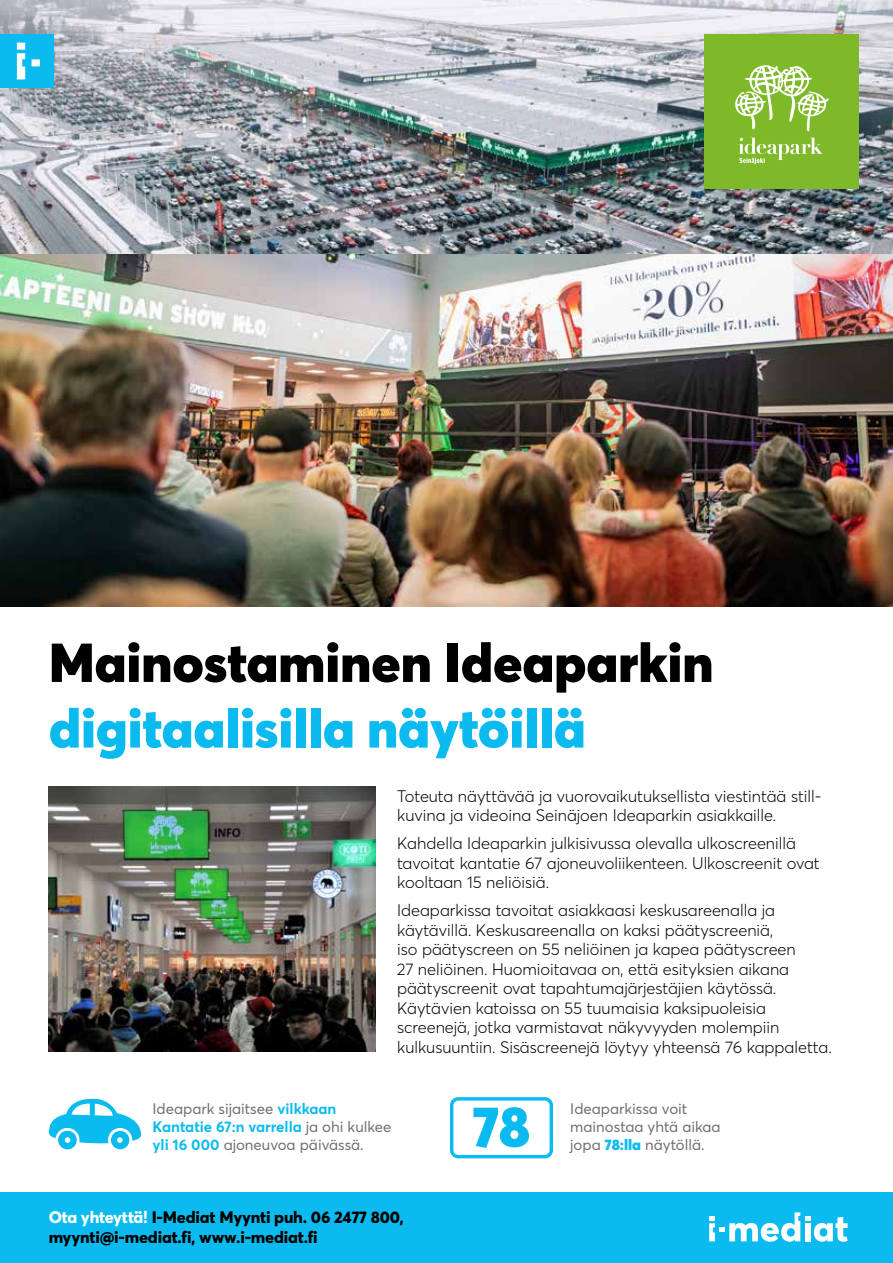
<style>
.page{position:relative;width:893px;height:1263px;background:#fff}
.page>*{position:absolute;margin:0;border:0;box-sizing:border-box;transform-origin:0 0}
.t1{font:900 57px "Averta Std PE";color:#0bbbef}
.t2{font:900 54px "Averta Std PE";color:#000}
.t3{font:900 54px "Averta Std PE";color:#0bbbef}
.t4{font:300 16.5px/19.5px "Averta PE";color:#000}
.t5{font:800 16.5px/19.5px "Averta Std PE";letter-spacing:-.01em;color:#000}
.t6{font:15px/18px "Averta Std PE";color:#706f6f}
.s1{font-weight:700;color:#0bbbef}
.s2{font-weight:900;color:#0bbbef}
.s3{color:#fff}
</style>
<div class="page">
<img style="left:0;top:0;width:893px;height:607px">
<div style="left:0;top:1192px;width:893px;height:71px;background:#0bbbef"></div>
<svg style="left:709px;top:1212px;width:139px;height:30px"></svg>
<svg style="left:0;top:34px;width:54px;height:54px;background:#25c2f0"></svg>
<div style="left:704px;top:34px;width:155px;height:155px;background:#7db928"></div>
<svg style="left:735px;top:65px;width:94px;height:67px"></svg>
<svg style="left:738px;top:138px;width:85px;height:26px"></svg>
<svg style="left:49px;top:1098px;width:92px;height:51px"></svg>
<div style="left:450px;top:1097px;width:103px;height:61px;border:3px solid #0bbbef;border-radius:6px"></div>
<img style="left:49px;top:786px;width:326px;height:266px">
<h2 class="t2" style="left:49px;top:624px;width:666px">Mainostaminen Ideaparkin</h2>
<h2 class="t3" style="left:49px;top:690px;width:538px">digitaalisilla näytöillä</h2>
<p class="t4" style="left:397px;top:785px;width:426px">Toteuta näyttävää ja vuorovaikutuksellista viestintää still&shy;kuvina ja videoina Seinäjoen Ideaparkin asiakkaille.</p>
<p class="t4" style="left:397px;top:833px;width:424px">Kahdella Ideaparkin julkisivussa olevalla ulkoscreenillä tavoitat kantatie 67 ajoneuvoliikenteen. Ulkoscreenit ovat kooltaan 15 neliöisiä.</p>
<p class="t4" style="left:397px;top:900px;width:436px">Ideaparkissa tavoitat asiakkaasi keskusareenalla ja käytävillä. Keskusareenalla on kaksi päätyscreeniä,<br>iso päätyscreen on 55 neliöinen ja kapea päätyscreen<br>27 neliöinen. Huomioitavaa on, että esityksien aikana päätyscreenit ovat tapahtumajärjestäjien käytössä.<br>Käytävien katoissa on 55 tuumaisia kaksipuoleisia screenejä, jotka varmistavat näkyvyyden molempiin kulkusuuntiin. Sisäscreenejä löytyy yhteensä 76 kappaletta.</p>
<p class="t6" style="left:153px;top:1099px;width:240px">Ideapark sijaitsee <span class="s1">vilkkaan<br>Kantatie 67:n varrella</span> ja ohi kulkee <span class="s1">yli 16 000</span> ajoneuvoa päivässä.</p>
<p class="t6" style="left:570px;top:1099px;width:152px">Ideaparkissa voit mainostaa yhtä aikaa</p>
<h1 class="t1" style="left:473px;top:1086px;width:59px">78</h1>
<p class="t6" style="left:570px;top:1135px;width:136px">jopa <span class="s2">78:lla</span> näytöllä.</p>
<p class="t5" style="left:49px;top:1207px;width:357px"><span class="s3">Ota yhteyttä!</span> I-Mediat Myynti puh. 06 2477 800, myynti@i-mediat.fi, www.i-mediat.fi</p>
</div>
